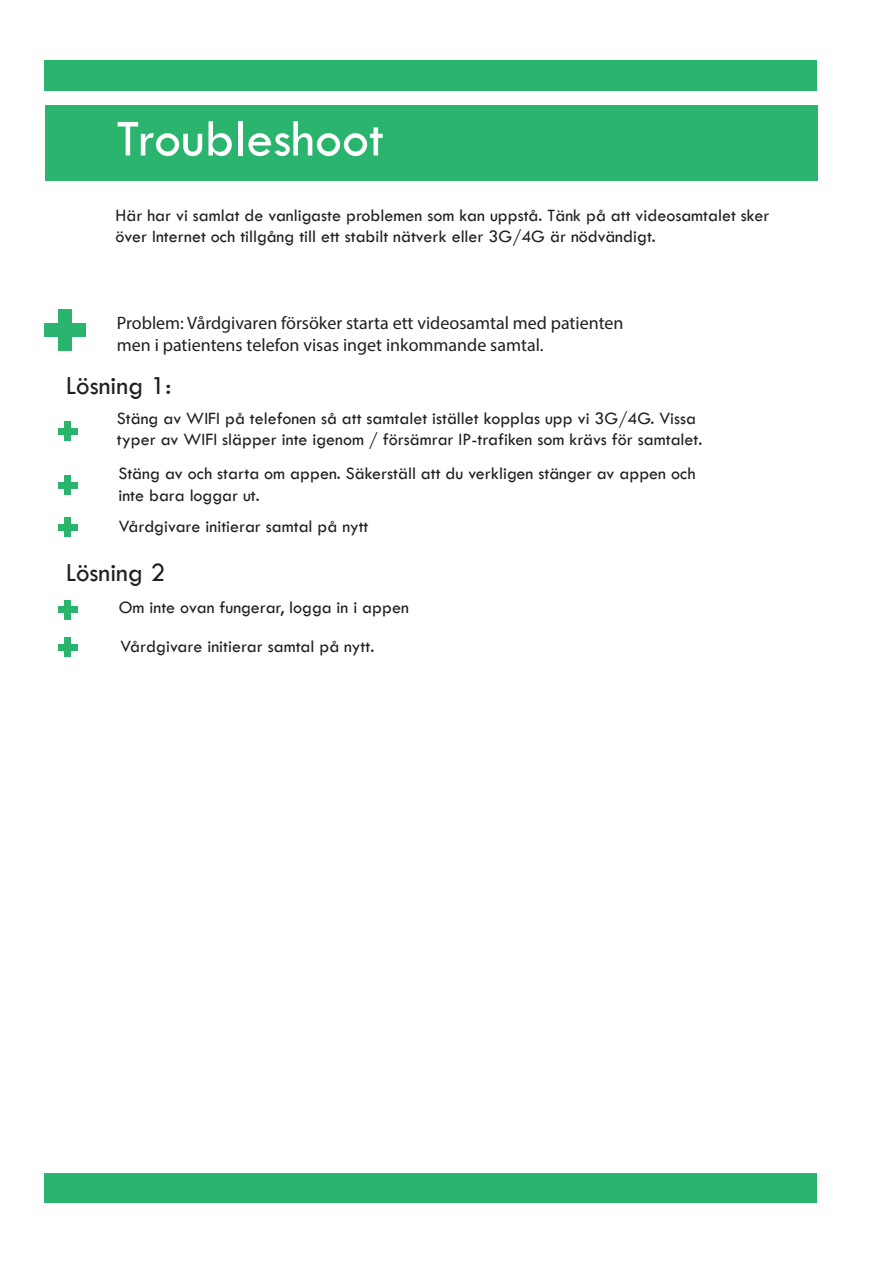
<style>
.page{position:relative;width:893px;height:1263px;background:#fff}
.page>*{position:absolute;margin:0;border:0;box-sizing:border-box;transform-origin:0 0}
.t1{font:54px "Tw Cen";color:#fff}
.t2{font:27px "Tw Cen";color:#231f20}
.t3{font:18px/21.6px "Tw Cen";color:#231f20}
.t4{font:18px/21.6px "Myriad Pro";color:#231f20}
</style>
<div class="page">
<div style="left:45px;top:1173px;width:772px;height:30px;background:#2ab46d"></div>
<div style="left:45px;top:60px;width:772px;height:30px;background:#2ab46d"></div>
<div style="left:45px;top:105px;width:772px;height:75px;background:#2ab46d"></div>
<div style="left:59px;top:309px;width:13px;height:42px;background:#2ab46d"></div>
<div style="left:45px;top:323px;width:41px;height:14px;background:#2ab46d"></div>
<div style="left:65px;top:422px;width:6px;height:19px;background:#2ab46d"></div>
<div style="left:58px;top:428px;width:19px;height:6px;background:#2ab46d"></div>
<div style="left:65px;top:476px;width:6px;height:19px;background:#2ab46d"></div>
<div style="left:58px;top:482px;width:19px;height:6px;background:#2ab46d"></div>
<div style="left:65px;top:518px;width:6px;height:19px;background:#2ab46d"></div>
<div style="left:58px;top:524px;width:19px;height:6px;background:#2ab46d"></div>
<div style="left:65px;top:600px;width:6px;height:19px;background:#2ab46d"></div>
<div style="left:58px;top:606px;width:19px;height:7px;background:#2ab46d"></div>
<div style="left:65px;top:638px;width:6px;height:19px;background:#2ab46d"></div>
<div style="left:58px;top:644px;width:19px;height:6px;background:#2ab46d"></div>
<h1 class="t1" style="left:116px;top:106px;width:269px">Troubleshoot</h1>
<p class="t3" style="left:116px;top:204px;width:655px">Här har vi samlat de vanligaste problemen som kan uppstå. Tänk på att videosamtalet sker över Internet och tillgång till ett stabilt nätverk eller 3G/4G är nödvändigt.</p>
<p class="t4" style="left:117px;top:312px;width:508px">Problem: Vårdgivaren försöker starta ett videosamtal med patienten men i patientens telefon visas inget inkommande samtal.</p>
<h2 class="t2" style="left:66px;top:369px;width:107px">Lösning 1:</h2>
<p class="t3" style="left:117px;top:407px;width:587px">Stäng av WIFI på telefonen så att samtalet istället kopplas upp vi 3G/4G. Vissa typer av WIFI släpper inte igenom / försämrar IP-trafiken som krävs för samtalet.</p>
<p class="t3" style="left:118px;top:462px;width:579px">Stäng av och starta om appen. Säkerställ att du verkligen stänger av appen och inte bara loggar ut.</p>
<p class="t3" style="left:119px;top:515px;width:251px">Vårdgivare initierar samtal på nytt</p>
<h2 class="t2" style="left:66px;top:556px;width:101px">Lösning 2</h2>
<p class="t3" style="left:119px;top:588px;width:292px;line-height:38.7px">Om inte ovan fungerar, logga in i appen<br>Vårdgivare initierar samtal på nytt.</p>
</div>
